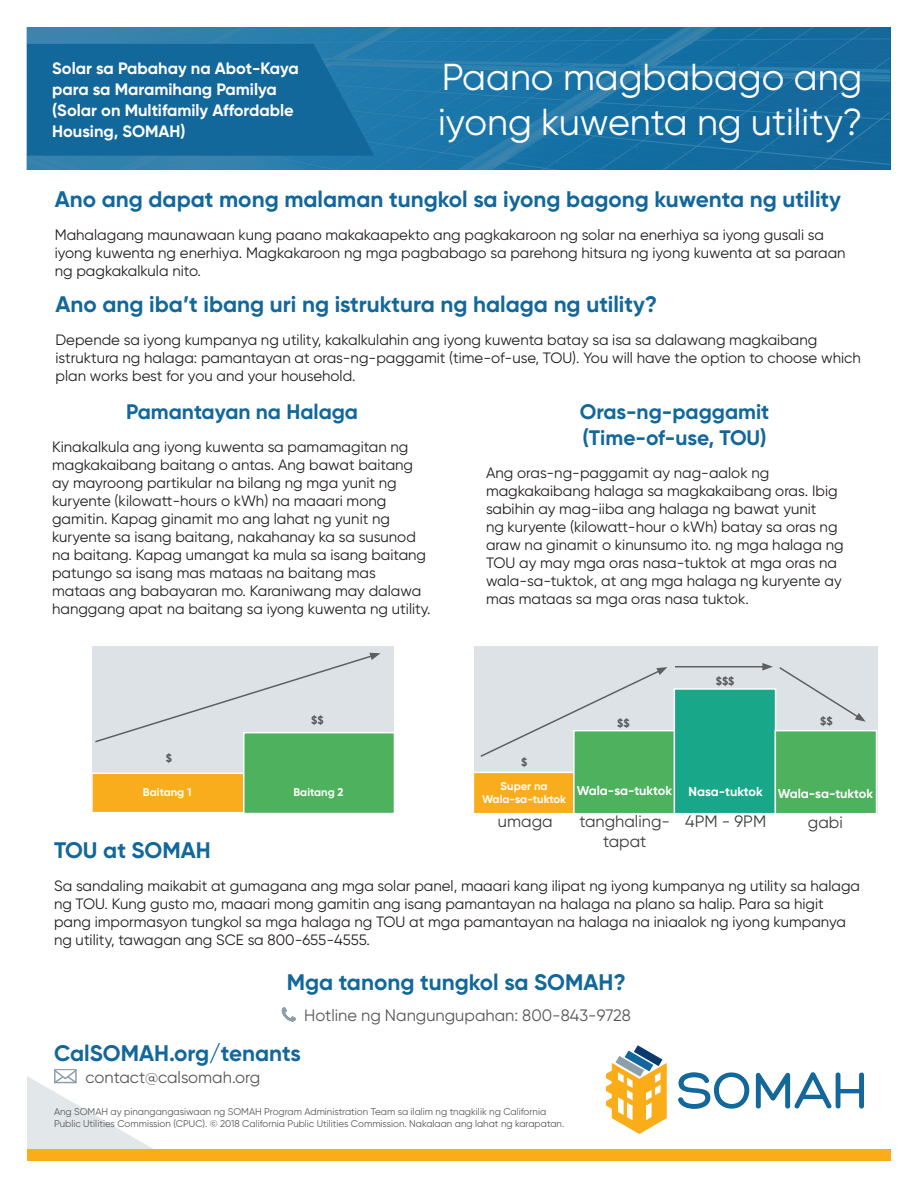
<style>
.page{position:relative;width:918px;height:1188px;background:#fff}
.page>*{position:absolute;margin:0;border:0;box-sizing:border-box;transform-origin:0 0}
.t1{font:37.5px/45px "Gilroy";color:#fff}
.t2{font:700 22.5px "Gilroy";color:#12679b}
.t3{font:700 21px/25.2px "Gilroy";color:#12679b}
.t4{font:700 16.5px/21px "Gilroy";color:#fff}
.t5{font:16.5px "Gilroy";color:#57585a}
.t6{font:16.5px/19.8px "Gilroy";color:#3e3e3f;text-align:center}
.t7{font:15px/18px "Gilroy";color:#231f20}
.t8{font:700 12.75px "Gilroy";color:#fff}
.t9{font:700 11.25px/13.5px "Gilroy";color:#fff;text-align:center}
.t10{font:700 11.25px "Gilroy";color:#57585a}
.t11{font:9.75px/12px "Gilroy";color:#57585a}
</style>
<div class="page">
<img style="left:27px;top:27px;width:863px;height:143px">
<svg style="left:678px;top:1072px;width:71px;height:37px"></svg>
<svg style="left:756px;top:1072px;width:108px;height:37px"></svg>
<svg style="left:606px;top:1045px;width:61px;height:89px"></svg>
<div style="left:27px;top:1150px;width:864px;height:11px;background:#faad19"></div>
<svg style="left:27px;top:44px;width:347px;height:112px;background:#13689c"></svg>
<svg style="left:27px;top:1069px;width:146px;height:81px"></svg>
<svg style="left:282px;top:1007px;width:14px;height:14px"></svg>
<div style="left:92px;top:646px;width:302px;height:167px;background:#dce2e5"></div>
<div style="left:91px;top:773px;width:155px;height:40px;background:#faad1c;border:2px solid #fff"></div>
<div style="left:243px;top:732px;width:152px;height:82px;background:#4db15e;border:2px solid #fff"></div>
<svg style="left:95px;top:653px;width:286px;height:91px"></svg>
<div style="left:474px;top:646px;width:403px;height:168px;background:#dce2e5"></div>
<div style="left:473px;top:772px;width:102px;height:42px;background:#faad1c;border:2px solid #fff"></div>
<div style="left:573px;top:730px;width:103px;height:84px;background:#4db15e;border:2px solid #fff"></div>
<div style="left:674px;top:688px;width:102px;height:126px;background:#18a788;border:2px solid #fff"></div>
<div style="left:775px;top:730px;width:102px;height:84px;background:#4db15e;border:2px solid #fff"></div>
<svg style="left:480px;top:667px;width:187px;height:91px"></svg>
<hr style="left:675px;top:666px;width:90px;height:1px;background:#3e3e3f">
<svg style="left:762px;top:663px;width:104px;height:59px"></svg>
<p class="t4" style="left:52px;top:58px;width:248px">Solar sa Pabahay na Abot-Kaya para sa Maramihang Pamilya (Solar on Multifamily Affordable<br>Housing, SOMAH)</p>
<h1 class="t1" style="left:438px;top:54px;width:426px">Paano magbabago ang iyong kuwenta ng utility?</h1>
<h2 class="t2" style="left:55px;top:185px;width:788px">Ano ang dapat mong malaman tungkol sa iyong bagong kuwenta ng utility</h2>
<p class="t7" style="left:55px;top:226px;width:792px">Mahalagang maunawaan kung paano makakaapekto ang pagkakaroon ng solar na enerhiya sa iyong gusali sa iyong kuwenta ng enerhiya. Magkakaroon ng mga pagbabago sa parehong hitsura ng iyong kuwenta at sa paraan ng pagkakalkula nito.</p>
<h2 class="t2" style="left:56px;top:290px;width:603px">Ano ang iba’t ibang uri ng istruktura ng halaga ng utility?</h2>
<p class="t7" style="left:56px;top:330px;width:807px">Depende sa iyong kumpanya ng utility, kakalkulahin ang iyong kuwenta batay sa isa sa dalawang magkaibang istruktura ng halaga: pamantayan at oras-ng-paggamit (time-of-use, TOU). You will have the option to choose which plan works best for you and your household.</p>
<h3 class="t3" style="left:126px;top:399px;width:234px">Pamantayan na Halaga</h3>
<p class="t7" style="left:52px;top:438px;width:380px">Kinakalkula ang iyong kuwenta sa pamamagitan ng magkakaibang baitang o antas. Ang bawat baitang ay mayroong partikular na bilang ng mga yunit ng kuryente (kilowatt-hours o kWh) na maaari mong gamitin. Kapag ginamit mo ang lahat ng yunit ng kuryente sa isang baitang, nakahanay ka sa susunod na baitang. Kapag umangat ka mula sa isang baitang patungo sa isang mas mataas na baitang mas mataas ang babayaran mo. Karaniwang may dalawa hanggang apat na baitang sa iyong kuwenta ng utility.</p>
<h3 class="t3" style="left:580px;top:399px;width:191px">Oras-ng-paggamit (Time-of-use, TOU)</h3>
<p class="t7" style="left:486px;top:463px;width:359px">Ang oras-ng-paggamit ay nag-aalok ng magkakaibang halaga sa magkakaibang oras. Ibig sabihin ay mag-iiba ang halaga ng bawat yunit<br>ng kuryente (kilowatt-hour o kWh) batay sa oras ng araw na ginamit o kinunsumo ito. ng mga halaga ng TOU ay may mga oras nasa-tuktok at mga oras na wala-sa-tuktok, at ang mga halaga ng kuryente ay mas mataas sa mga oras nasa tuktok.</p>
<p class="t10" style="left:716px;top:674px;width:20px">$$$</p>
<p class="t10" style="left:311px;top:713px;width:14px">$$</p>
<p class="t10" style="left:617px;top:716px;width:14px">$$</p>
<p class="t10" style="left:820px;top:714px;width:14px">$$</p>
<p class="t10" style="left:166px;top:751px;width:8px">$</p>
<p class="t10" style="left:521px;top:755px;width:8px">$</p>
<p class="t9" style="left:143px;top:786px;width:50px">Baitang 1</p>
<p class="t9" style="left:293px;top:786px;width:52px">Baitang 2</p>
<p class="t9" style="left:482px;top:779px;width:86px">Super na<br>Wala-sa-tuktok</p>
<p class="t8" style="left:577px;top:783px;width:97px">Wala-sa-tuktok</p>
<p class="t8" style="left:689px;top:785px;width:186px">Nasa-tuktok Wala-sa-tuktok</p>
<p class="t6" style="left:498px;top:811px;width:56px">umaga</p>
<p class="t6" style="left:579px;top:811px;width:92px">tanghaling&shy;tapat</p>
<p class="t6" style="left:685px;top:811px;width:83px">4PM - 9PM</p>
<p class="t6" style="left:808px;top:812px;width:36px">gabi</p>
<h2 class="t2" style="left:54px;top:836px;width:158px">TOU at SOMAH</h2>
<p class="t7" style="left:54px;top:877px;width:808px">Sa sandaling maikabit at gumagana ang mga solar panel, maaari kang ilipat ng iyong kumpanya ng utility sa halaga ng TOU. Kung gusto mo, maaari mong gamitin ang isang pamantayan na halaga na plano sa halip. Para sa higit pang impormasyon tungkol sa mga halaga ng TOU at mga pamantayan na halaga na iniaalok ng iyong kumpanya ng utility, tawagan ang SCE sa 800-655-4555.</p>
<h2 class="t2" style="left:287px;top:968px;width:341px">Mga tanong tungkol sa SOMAH?</h2>
<p class="t5" style="left:304px;top:1006px;width:328px">Hotline ng Nangungupahan: 800-843-9728</p>
<h2 class="t2" style="left:54px;top:1039px;width:248px">CalSOMAH.org/tenants</h2>
<p class="t5" style="left:85px;top:1067px;width:176px">contact@calsomah.org</p>
<p class="t11" style="left:54px;top:1105px;width:512px">Ang SOMAH ay pinangangasiwaan ng SOMAH Program Administration Team sa ilalim ng tnagkilik ng California<br>Public Utilities Commission (CPUC). © 2018 California Public Utilities Commission. Nakalaan ang lahat ng karapatan.</p>
</div>
